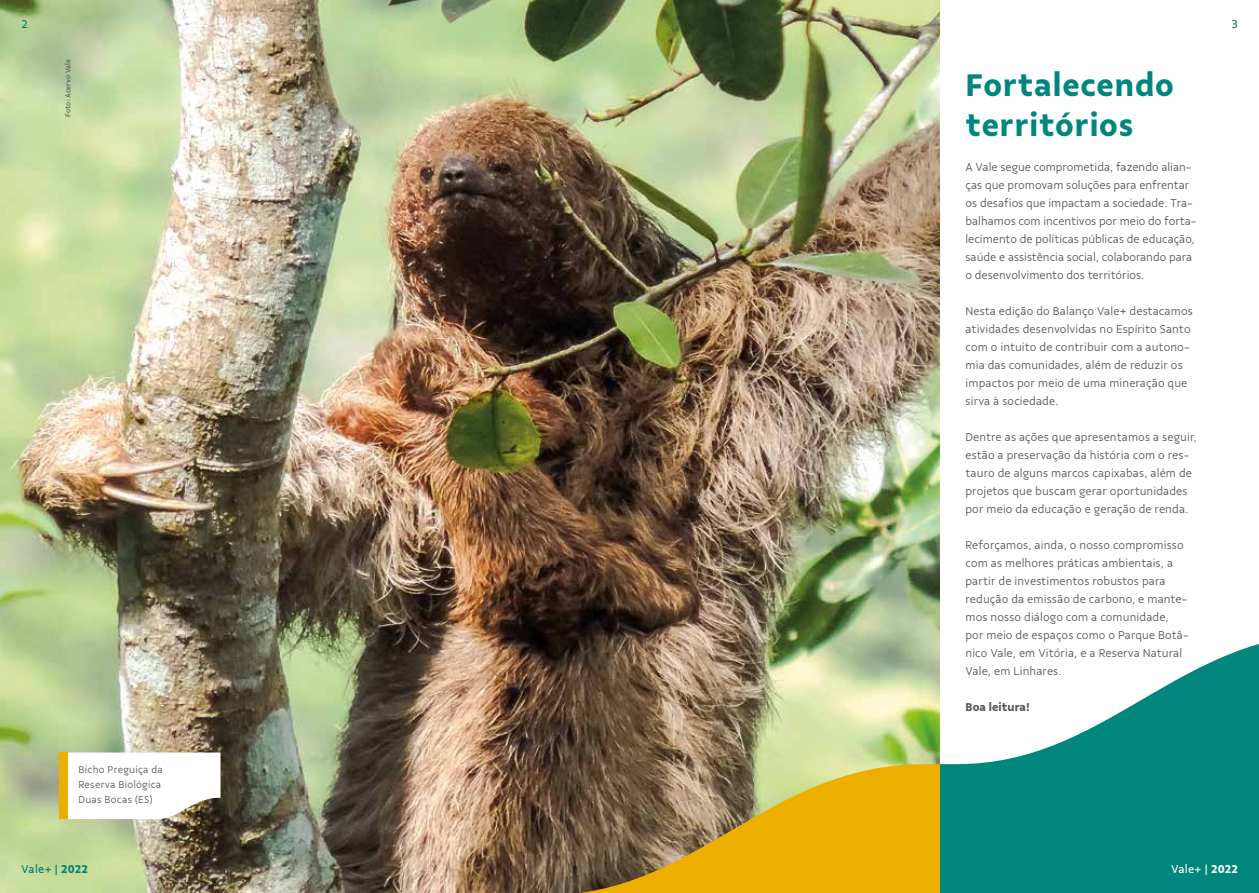
<style>
.page{position:relative;width:1259px;height:893px;background:#fff}
.page>*{position:absolute;margin:0;border:0;box-sizing:border-box;transform-origin:0 0}
.t1{font:700 33px/39.6px "Vale Sans";letter-spacing:.025em;color:#00867d}
.t2{font:300 12px/18px "Vale Sans";letter-spacing:.01em;color:#565555}
.t3{font:12px "Vale Sans";color:#017e7a}
.t4{font:700 12px "Vale Sans";letter-spacing:.01em;color:#565555}
.t5{font:12px "Vale Sans";color:#fff}
.t6{font:300 10.5px/15px "Vale Sans";letter-spacing:.025em;color:#565555}
.t7{font:7.5px "Vale Sans";letter-spacing:-.01em;color:#575756}
.s1{font-weight:700}
</style>
<div class="page">
<img style="left:0;top:0;width:940px;height:893px">
<svg style="left:529px;top:764px;width:411px;height:129px"></svg>
<svg style="left:940px;top:644px;width:319px;height:249px;fill:#00867d"></svg>
<svg style="left:68px;top:752px;width:152px;height:67px"></svg>
<div style="left:60px;top:752px;width:8px;height:67px;background:#ecaf00"></div>
<p class="t3" style="left:21px;top:16px;width:8px">2</p>
<p class="t3" style="left:1232px;top:16px;width:8px">3</p>
<p class="t7" style="left:63px;top:117px;width:59px;rotate:-90deg">Foto: Acervo Vale</p>
<p class="t6" style="left:79px;top:761px;width:86px">Bicho Preguiça da<br>Reserva Biológica<br>Duas Bocas (ES)</p>
<p class="t3" style="left:21px;top:862px;width:68px">Vale+ | <span class="s1">2022</span></p>
<h1 class="t1" style="left:965px;top:65px;width:210px">Fortalecendo territórios</h1>
<p class="t2" style="left:965px;top:158px;width:232px">A Vale segue comprometida, fazendo alian&shy;ças que promovam soluções para enfrentar os desafios que impactam a sociedade. Tra&shy;balhamos com incentivos por meio do forta&shy;lecimento de políticas públicas de educação, saúde e assistência social, colaborando para o desenvolvimento dos territórios.</p>
<p class="t2" style="left:965px;top:302px;width:229px">Nesta edição do Balanço Vale+ destacamos atividades desenvolvidas no Espírito Santo com o intuito de contribuir com a autono&shy;mia das comunidades, além de reduzir os impactos por meio de uma mineração que sirva à sociedade.</p>
<p class="t2" style="left:965px;top:428px;width:233px">Dentre as ações que apresentamos a seguir, estão a preservação da história com o res&shy;tauro de alguns marcos capixabas, além de projetos que buscam gerar oportunidades por meio da educação e geração de renda.</p>
<p class="t2" style="left:965px;top:536px;width:225px">Reforçamos, ainda, o nosso compromisso com as melhores práticas ambientais, a partir de investimentos robustos para redução da emissão de carbono, e mante&shy;mos nosso diálogo com a comunidade, por meio de espaços como o Parque Botâ&shy;nico Vale, em Vitória, e a Reserva Natural Vale, em Linhares.</p>
<p class="t4" style="left:965px;top:700px;width:66px">Boa leitura!</p>
<p class="t5" style="left:1171px;top:862px;width:68px">Vale+ | <span class="s1">2022</span></p>
</div>
